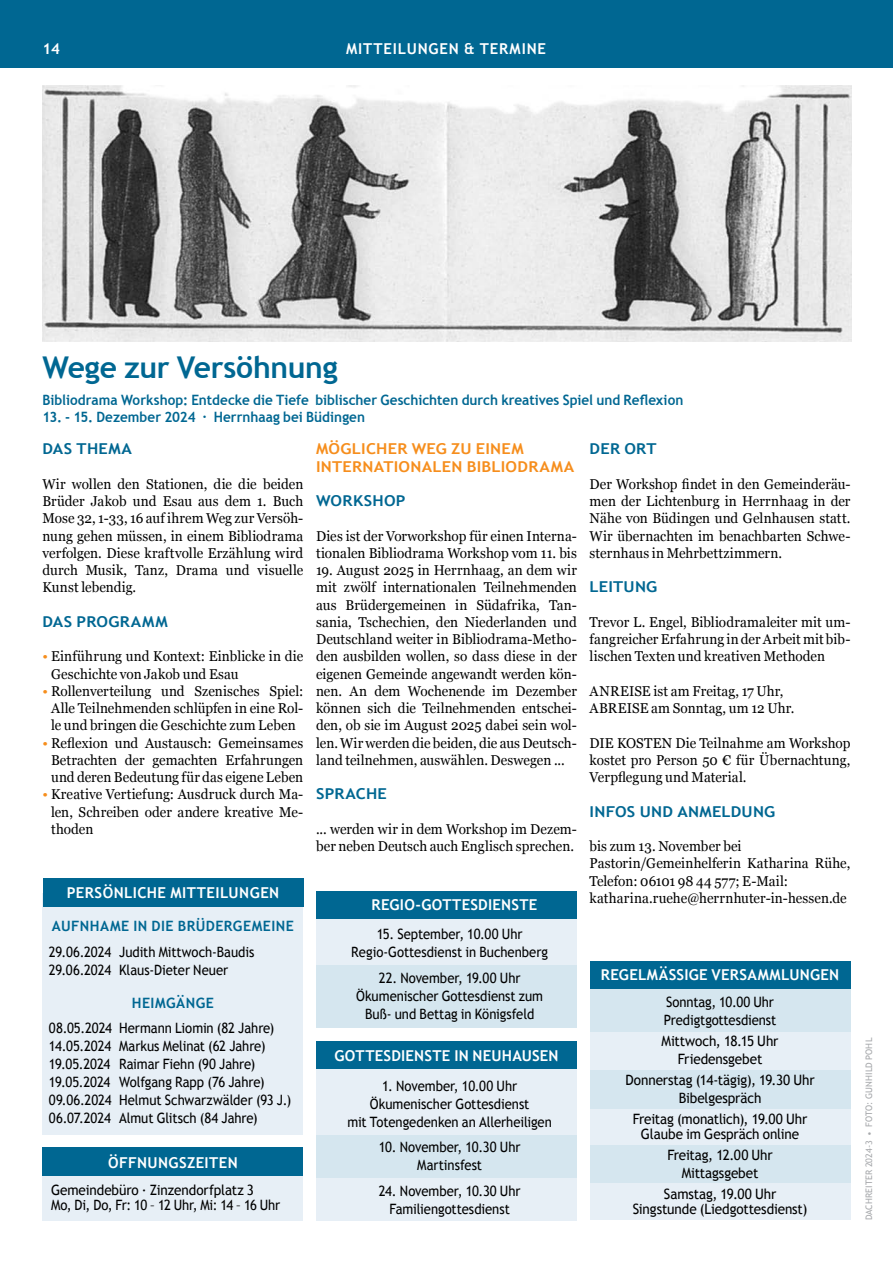
<style>
.page{position:relative;width:893px;height:1263px;background:#fff}
.page>*{position:absolute;margin:0;border:0;box-sizing:border-box;transform-origin:0 0}
.t1{font:700 30px "Trebuchet MS";letter-spacing:-.025em;color:#006792}
.t2{font:700 15px "Trebuchet MS";letter-spacing:.025em;color:#fff}
.t3{font:700 15px "Trebuchet MS";color:#006792;scale:1.1 1}
.t4{font:700 15px "Trebuchet MS";color:#f68e1d;scale:1.1 1}
.t5{font:700 15px "Trebuchet MS";letter-spacing:.055em;color:#fff}
.t6{font:14.25px/17.2px "Georgia";letter-spacing:.005em;color:#000;text-align:justify;scale:.95 1}
.t7{font:14.25px/18px "Trebuchet MS";letter-spacing:-.005em;color:#000;text-align:center;scale:.92 1}
.t8{font:14.25px/15px "Trebuchet MS";letter-spacing:-.005em;color:#000;text-align:center;scale:.95 1}
.t9{font:700 14.25px "Trebuchet MS";color:#006792;scale:.95 1}
.t10{font:700 14.25px "Trebuchet MS";color:#006792}
.t11{font:9px "Trebuchet MS";letter-spacing:.015em;color:#a7a9ac}
.s1{color:#f68e1d}
</style>
<div class="page">
<div style="left:0;top:0;width:893px;height:68px;background:#006792"></div>
<div style="left:43px;top:1175px;width:260px;height:45px;background:#e7eff6"></div>
<div style="left:43px;top:893px;width:260px;height:241px;background:#e7eff6"></div>
<div style="left:590px;top:983px;width:260px;height:219px;background:#d5e6ef"></div>
<div style="left:590px;top:1032px;width:260px;height:38px;background:#e7eff6"></div>
<div style="left:590px;top:1109px;width:260px;height:36px;background:#e7eff6"></div>
<div style="left:590px;top:1183px;width:260px;height:37px;background:#e7eff6"></div>
<div style="left:316px;top:912px;width:261px;height:116px;background:#d5e6ef"></div>
<div style="left:316px;top:1061px;width:261px;height:139px;background:#d5e6ef"></div>
<div style="left:316px;top:1063px;width:261px;height:71px;background:#e7eff6"></div>
<div style="left:316px;top:1178px;width:261px;height:42px;background:#e7eff6"></div>
<div style="left:316px;top:915px;width:261px;height:50px;background:#e7eff6"></div>
<img style="left:43px;top:85px;width:808px;height:256px">
<div style="left:43px;top:878px;width:260px;height:29px;background:#006792"></div>
<div style="left:43px;top:1148px;width:260px;height:28px;background:#006792"></div>
<div style="left:316px;top:1042px;width:261px;height:27px;background:#006792"></div>
<div style="left:316px;top:891px;width:261px;height:28px;background:#006792"></div>
<div style="left:590px;top:961px;width:260px;height:28px;background:#006792"></div>
<p class="t2" style="left:43px;top:39px;width:19px">14</p>
<p class="t5" style="left:346px;top:39px;width:201px">mitteilungen &amp; termine</p>
<h1 class="t1" style="left:43px;top:349px;width:297px">Wege zur Versöhnung</h1>
<p class="t9" style="left:43px;top:391px;width:676px">Bibliodrama Workshop: Entdecke die Tiefe biblischer Geschichten durch kreatives Spiel und Reflexion</p>
<p class="t9" style="left:43px;top:408px;width:341px">13. - 15. Dezember 2024 · Herrnhaag bei Büdingen</p>
<p class="t3" style="left:43px;top:440px;width:10px">DAS</p>
<p class="t3" style="left:77px;top:440px;width:12px">THEMA</p>
<p class="t6" style="left:43px;top:475px;width:276px">Wir wollen den Stationen, die die beiden Brüder Jakob und Esau aus dem 1. Buch Mose 32, 1-33, 16 auf ihrem Weg zur Versöh&shy;nung gehen müssen, in einem Bibliodrama verfolgen. Diese kraftvolle Erzählung wird durch Musik, Tanz, Drama und visuelle Kunst lebendig.</p>
<p class="t3" style="left:43px;top:612px;width:10px">DAS</p>
<p class="t3" style="left:77px;top:612px;width:12px">PROGRAMM</p>
<p class="t6" style="left:51px;top:647px;width:267px;text-indent:-9px"><span class="s1">•</span> Einführung und Kontext: Einblicke in die<br>Geschichte von Jakob und Esau</p>
<p class="t6" style="left:43px;top:682px;width:276px;text-align:center"><span class="s1">•</span> Rollenverteilung und Szenisches Spiel:<br>Alle Teilnehmenden schlüpfen in eine Rol&shy;le und bringen die Geschichte zum Leben</p>
<p class="t6" style="left:43px;top:733px;width:276px;text-align:center"><span class="s1">•</span> Reflexion und Austausch: Gemeinsames<br>Betrachten der gemachten Erfahrungen und deren Bedeutung für das eigene Leben</p>
<p class="t6" style="left:51px;top:785px;width:267px;text-indent:-9px"><span class="s1">•</span> Kreative Vertiefung: Ausdruck durch Ma&shy;len, Schreiben oder andere kreative Me&shy;thoden</p>
<p class="t2" style="left:67px;top:884px;width:214px">persönliche mitteilungen</p>
<p class="t10" style="left:52px;top:917px;width:11px">AUFNHAME</p>
<p class="t10" style="left:133px;top:917px;width:26px">IN DIE</p>
<p class="t10" style="left:178px;top:917px;width:38px">BRÜDERGEMEINE</p>
<p class="t7" style="left:49px;top:943px;width:225px;text-align:left">29.06.2024 Judith Mittwoch-Baudis<br>29.06.2024 Klaus-Dieter Neuer</p>
<p class="t10" style="left:132px;top:994px;width:10px">HEIMGÄNGE</p>
<p class="t7" style="left:49px;top:1019px;width:265px;text-align:left">08.05.2024 Hermann Liomin (82 Jahre)<br>14.05.2024 Markus Melinat (62 Jahre)<br>19.05.2024 Raimar Fiehn (90 Jahre)<br>19.05.2024 Wolfgang Rapp (76 Jahre)<br>09.06.2024 Helmut Schwarzwälder (93 J.)<br>06.07.2024 Almut Glitsch (84 Jahre)</p>
<p class="t2" style="left:108px;top:1153px;width:131px">Öffnungszeiten</p>
<p class="t8" style="left:51px;top:1182px;width:243px;text-align:left">Gemeindebüro · Zinzendorfplatz 3<br>Mo, Di, Do, Fr: 10 – 12 Uhr, Mi: 14 – 16 Uhr</p>
<p class="t4" style="left:316px;top:440px;width:11px">MÖGLICHER</p>
<p class="t4" style="left:412px;top:440px;width:12px">WEG</p>
<p class="t4" style="left:451px;top:440px;width:32px">ZU EINEM</p>
<p class="t4" style="left:316px;top:457px;width:10px">INTERNATIONALEN</p>
<p class="t4" style="left:467px;top:457px;width:10px">BIBLIODRAMA</p>
<p class="t3" style="left:316px;top:491px;width:13px">WOR</p>
<p class="t3" style="left:353px;top:491px;width:21px">KSHOP</p>
<p class="t6" style="left:316px;top:526px;width:276px">Dies ist der Vorworkshop für einen Interna&shy;tionalen Bibliodrama Workshop vom 11. bis</p>
<p class="t6" style="left:316px;top:561px;width:276px">19. August 2025 in Herrnhaag, an dem wir mit zwölf internationalen Teilnehmenden aus Brüdergemeinen in Südafrika, Tan&shy;sania, Tschechien, den Niederlanden und Deutschland weiter in Bibliodrama-Metho&shy;den ausbilden wollen, so dass diese in der eigenen Gemeinde angewandt werden kön&shy;nen. An dem Wochenende im Dezember können sich die Teilnehmenden entschei&shy;den, ob sie im August 2025 dabei sein wol&shy;len. Wir werden die beiden, die aus Deutsch&shy;land teilnehmen, auswählen. Deswegen ...</p>
<p class="t3" style="left:316px;top:785px;width:11px">SPRACHE</p>
<p class="t6" style="left:316px;top:820px;width:276px">... werden wir in dem Workshop im Dezem&shy;ber neben Deutsch auch Englisch sprechen.</p>
<p class="t2" style="left:371px;top:895px;width:166px">Regio-GottesdienstE</p>
<p class="t7" style="left:351px;top:925px;width:215px">15. September, 10.00 Uhr<br>Regio-Gottesdienst in Buchenberg</p>
<p class="t7" style="left:356px;top:969px;width:205px">22. November, 19.00 Uhr<br>Ökumenischer Gottesdienst zum<br>Buß- und Bettag in Königsfeld</p>
<p class="t2" style="left:334px;top:1046px;width:226px">Gottesdienste in Neuhausen</p>
<p class="t7" style="left:347px;top:1077px;width:224px">1. November, 10.00 Uhr<br>Ökumenischer Gottesdienst<br>mit Totengedenken an Allerheiligen</p>
<p class="t7" style="left:379px;top:1138px;width:156px">10. November, 10.30 U hr<br>Martinsfest</p>
<p class="t7" style="left:379px;top:1182px;width:156px">24. November, 10.30 U hr<br>Familiengottesdienst</p>
<p class="t3" style="left:590px;top:440px;width:10px">DER</p>
<p class="t3" style="left:624px;top:440px;width:11px">ORT</p>
<p class="t6" style="left:590px;top:475px;width:276px">Der Workshop findet in den Gemeinderäu&shy;men der Lichtenburg in Herrnhaag in der Nähe von Büdingen und Gelnhausen statt.<br>Wir übernachten im benachbarten Schwe&shy;sternhaus in Mehrbettzimmern.</p>
<p class="t3" style="left:590px;top:578px;width:10px">LEITUNG</p>
<p class="t6" style="left:590px;top:613px;width:276px">Trevor L. Engel, Bibliodramaleiter mit um&shy;fangreicher Erfahrung in der Arbeit mit bib&shy;lischen Texten und kreativen Methoden</p>
<p class="t6" style="left:590px;top:682px;width:217px">ANREISE ist am Freitag, 17 Uhr,<br>ABREISE am Sonntag, um 12 Uhr.</p>
<p class="t6" style="left:590px;top:733px;width:276px">DIE KOSTEN Die Teilnahme am Workshop kostet pro Person 50 € für Übernachtung, Verpflegung und Material.</p>
<p class="t3" style="left:590px;top:802px;width:9px">INFOS</p>
<p class="t3" style="left:640px;top:802px;width:11px">UND</p>
<p class="t3" style="left:677px;top:802px;width:11px">ANMELDUNG</p>
<p class="t6" style="left:590px;top:837px;width:276px;text-align:left">bis zum 13. November bei Pastorin/Gemeinhelferin Katharina Rühe, Telefon: 06101 98 44 577; E-Mail: katharina.ruehe@herrnhuter-in-hessen.de</p>
<p class="t2" style="left:601px;top:965px;width:240px">RegelmäSSige Versammlungen</p>
<p class="t7" style="left:664px;top:993px;width:124px;text-align:left">Sonntag, 10.00 Uhr<br>Predigtgottesdienst</p>
<p class="t8" style="left:662px;top:1032px;width:125px;line-height:18px">Mittwoch, 18.15 Uhr<br>Friedensgebet</p>
<p class="t8" style="left:625px;top:1071px;width:201px;line-height:18px">Donnerstag (14-tägig), 19.30 Uhr<br>Bibelgespräch</p>
<p class="t8" style="left:633px;top:1112px;width:185px">Freitag (monatlich), 19.00 U hr<br>Glaube im Gespräch online</p>
<p class="t8" style="left:667px;top:1146px;width:113px;line-height:18px">Freitag, 12.00 U hr<br>Mittagsgebet</p>
<p class="t8" style="left:633px;top:1187px;width:185px">Samstag, 19.00 Uhr<br>Singstunde (Liedgottesdienst)</p>
<p class="t11" style="left:864px;top:1220px;width:184px;rotate:-90deg">Dachreiter 2024-3 • foto: Gunhild Pohl</p>
</div>
